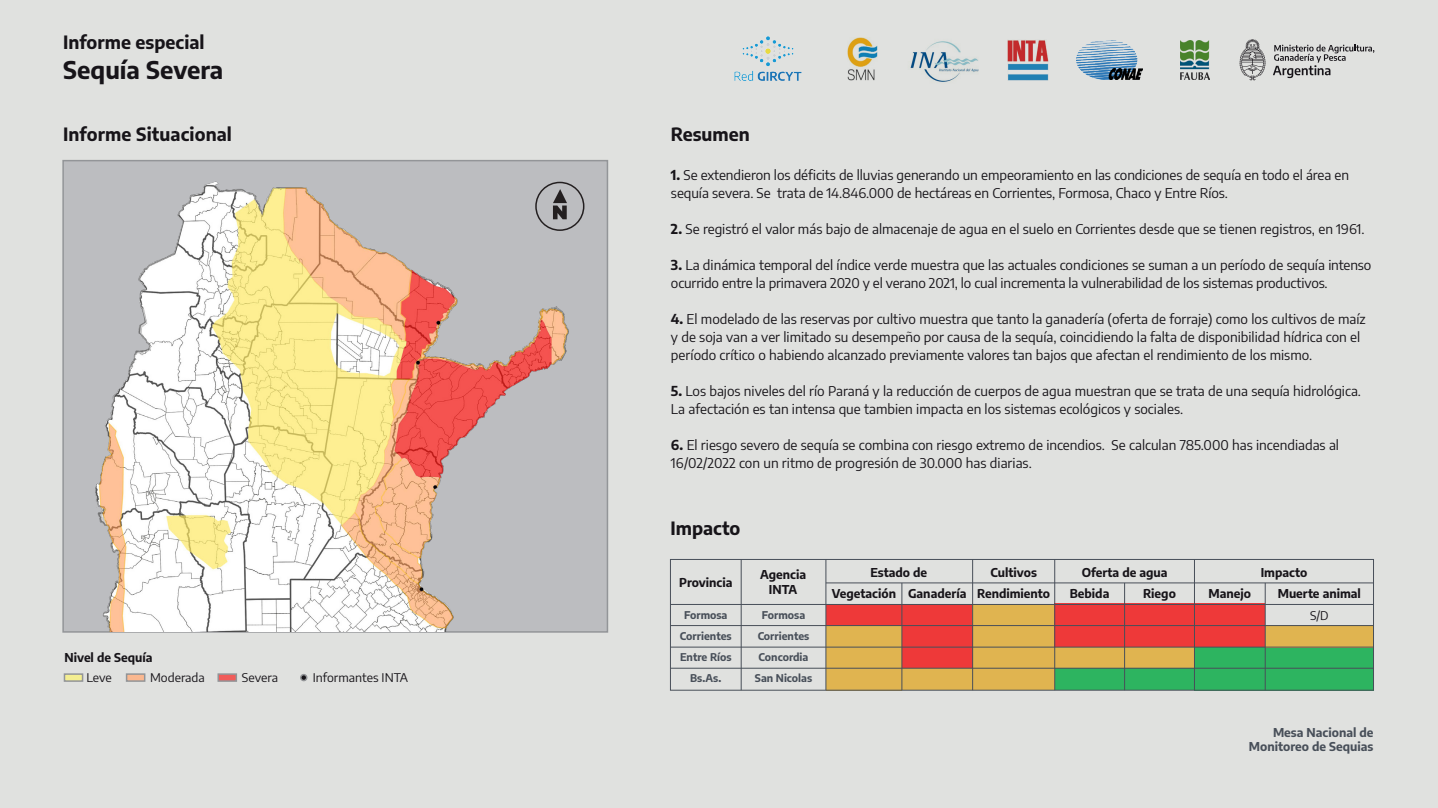
<style>
.page{position:relative;width:1438px;height:808px;background:#fff}
.page>*{position:absolute;margin:0;border:0;box-sizing:border-box;transform-origin:0 0}
.t1{font:700 24px "Encode Sans";color:#171419}
.t2{font:700 18px "Encode Sans";color:#171419}
.t3{font:13.5px/18px "Encode Sans";color:#171419}
.t4{font:700 12px/20.7px "Encode Sans";color:#171419}
.t5{font:12px "Encode Sans";color:#171419}
.t6{font:700 12px/14.4px "Encode Sans";color:#484f59;text-align:right}
.t7{font:700 10.5px/21.1px "Encode Sans";color:#484f59;text-align:center}
.s1{font-weight:700}
</style>
<div class="page">
<div style="left:0;top:0;width:1437px;height:808px;background:#e0e1df"></div>
<div style="left:62px;top:160px;width:546px;height:473px;background:#bcbdc0;border:2px solid #939598"></div>
<img style="left:86px;top:181px;width:498px;height:451px">
<div style="left:825px;top:604px;width:147px;height:21px;background:#ee3939"></div>
<div style="left:1054px;top:647px;width:140px;height:21px;background:#e0b450"></div>
<div style="left:1054px;top:669px;width:140px;height:21px;background:#2db460"></div>
<div style="left:972px;top:604px;width:82px;height:86px;background:#e0b450"></div>
<div style="left:901px;top:626px;width:71px;height:42px;background:#ee3939"></div>
<div style="left:1054px;top:604px;width:210px;height:43px;background:#ee3939"></div>
<div style="left:1194px;top:647px;width:179px;height:43px;background:#2db460"></div>
<div style="left:1264px;top:625px;width:109px;height:22px;background:#e0b450"></div>
<div style="left:825px;top:626px;width:76px;height:64px;background:#e0b450"></div>
<div style="left:901px;top:668px;width:71px;height:22px;background:#e0b450"></div>
<hr style="left:825px;top:582px;width:548px;height:1px;background:#484f59">
<hr style="left:670px;top:625px;width:703px;height:1px;background:#484f59">
<hr style="left:670px;top:647px;width:703px;height:1px;background:#484f59">
<hr style="left:670px;top:668px;width:703px;height:1px;background:#484f59">
<div style="left:670px;top:559px;width:703px;height:131px;border:1px solid #484f59"></div>
<hr style="left:740px;top:559px;width:1px;height:131px;background:#484f59">
<hr style="left:825px;top:559px;width:1px;height:131px;background:#484f59">
<hr style="left:901px;top:583px;width:1px;height:107px;background:#484f59">
<hr style="left:1264px;top:583px;width:1px;height:107px;background:#484f59">
<hr style="left:1054px;top:559px;width:1px;height:131px;background:#484f59">
<hr style="left:972px;top:559px;width:1px;height:131px;background:#484f59">
<hr style="left:1193px;top:559px;width:1px;height:131px;background:#484f59">
<hr style="left:1124px;top:583px;width:1px;height:107px;background:#484f59">
<hr style="left:670px;top:604px;width:703px;height:1px;background:#484f59">
<div style="left:64px;top:673px;width:19px;height:9px;background:#f4ee91;border:2px solid #939598"></div>
<div style="left:126px;top:673px;width:19px;height:9px;background:#fab890;border:2px solid #939598"></div>
<div style="left:217px;top:673px;width:20px;height:9px;background:#f15c5a;border:2px solid #939598"></div>
<div style="left:300px;top:674px;width:7px;height:7px;border:2px solid #939598;border-radius:50%"></div>
<svg style="left:535px;top:182px;width:49px;height:49px"></svg>
<svg style="left:1273px;top:44px;width:101px;height:34px"></svg>
<svg style="left:1239px;top:39px;width:26px;height:41px"></svg>
<img style="left:847px;top:38px;width:30px;height:43px">
<img style="left:1076px;top:41px;width:66px;height:39px">
<img style="left:1180px;top:40px;width:29px;height:40px">
<img style="left:1007px;top:40px;width:41px;height:41px">
<img style="left:910px;top:41px;width:69px;height:41px">
<img style="left:734px;top:36px;width:68px;height:45px">
<h2 class="t2" style="left:63px;top:29px;width:143px">Informe especial</h2>
<h1 class="t1" style="left:63px;top:52px;width:161px">Sequía Severa</h1>
<h2 class="t2" style="left:63px;top:121px;width:170px">Informe Situacional</h2>
<h2 class="t2" style="left:671px;top:121px;width:80px">Resumen</h2>
<p class="t3" style="left:671px;top:166px;width:679px"><span class="s1">1.</span> Se extendieron los déficits de lluvias generando un empeoramiento en las condiciones de sequía en todo el área en sequía severa. Se trata de 14.846.000 de hectáreas en Corrientes, Formosa, Chaco y Entre Ríos.</p>
<p class="t3" style="left:671px;top:220px;width:695px"><span class="s1">2.</span> Se registró el valor más bajo de almacenaje de agua en el suelo en Corrientes desde que se tienen registros, en 1961.</p>
<p class="t3" style="left:671px;top:256px;width:702px"><span class="s1">3.</span> La dinámica temporal del índice verde muestra que las actuales condiciones se suman a un período de sequía intenso ocurrido entre la primavera 2020 y el verano 2021, lo cual incrementa la vulnerabilidad de los sistemas productivos.</p>
<p class="t3" style="left:671px;top:310px;width:696px"><span class="s1">4.</span> El modelado de las reservas por cultivo muestra que tanto la ganadería (oferta de forraje) como los cultivos de maíz y de soja van a ver limitado su desempeño por causa de la sequía, coincidiendo la falta de disponibilidad hídrica con el período crítico o habiendo alcanzado previamente valores tan bajos que afectan el rendimiento de los mismo.</p>
<p class="t3" style="left:671px;top:382px;width:691px"><span class="s1">5.</span> Los bajos niveles del río Paraná y la reducción de cuerpos de agua muestran que se trata de una sequía hidrológica.<br>La afectación es tan intensa que tambien impacta en los sistemas ecológicos y sociales.</p>
<p class="t3" style="left:671px;top:436px;width:669px"><span class="s1">6.</span> El riesgo severo de sequía se combina con riesgo extremo de incendios. Se calculan 785.000 has incendiadas al<br>16/02/2022 con un ritmo de progresión de 30.000 has diarias.</p>
<p class="t4" style="left:64px;top:646px;width:90px">Nivel de Sequía</p>
<p class="t5" style="left:86px;top:669px;width:27px">Leve</p>
<p class="t5" style="left:150px;top:669px;width:56px">Moderada</p>
<p class="t5" style="left:242px;top:669px;width:38px">Severa</p>
<p class="t5" style="left:313px;top:669px;width:97px">Informantes INTA</p>
<h2 class="t2" style="left:670px;top:515px;width:71px">Impacto</h2>
<p class="t4" style="left:760px;top:566px;width:48px;line-height:15px;text-align:center">Agencia<br>INTA</p>
<p class="t4" style="left:679px;top:571px;width:55px">Provincia</p>
<p class="t7" style="left:680px;top:603px;width:53px">Formosa<br>Corrientes<br>Entre Ríos<br>Bs.As.</p>
<p class="t7" style="left:754px;top:603px;width:59px">Formosa<br>Corrientes<br>Concordia<br>San Nicolas</p>
<p class="t4" style="left:831px;top:562px;width:97px;text-indent:39px">Estado de<br>Vegetación</p>
<p class="t4" style="left:977px;top:562px;width:74px;text-align:center">Cultivos<br>Rendimiento</p>
<p class="t4" style="left:1069px;top:562px;width:99px;text-indent:12px">Oferta de agua<br>Bebida</p>
<p class="t4" style="left:908px;top:582px;width:60px">Ganadería</p>
<p class="t4" style="left:1143px;top:582px;width:34px">Riego</p>
<p class="t4" style="left:1260px;top:562px;width:48px">Impacto</p>
<p class="t4" style="left:1208px;top:582px;width:44px">Manejo</p>
<p class="t4" style="left:1277px;top:582px;width:85px">Muerte animal</p>
<p class="t5" style="left:1309px;top:607px;width:20px">S/D</p>
<p class="t6" style="left:1248px;top:725px;width:126px">Mesa Nacional de<br>Monitoreo de Sequias</p>
</div>
